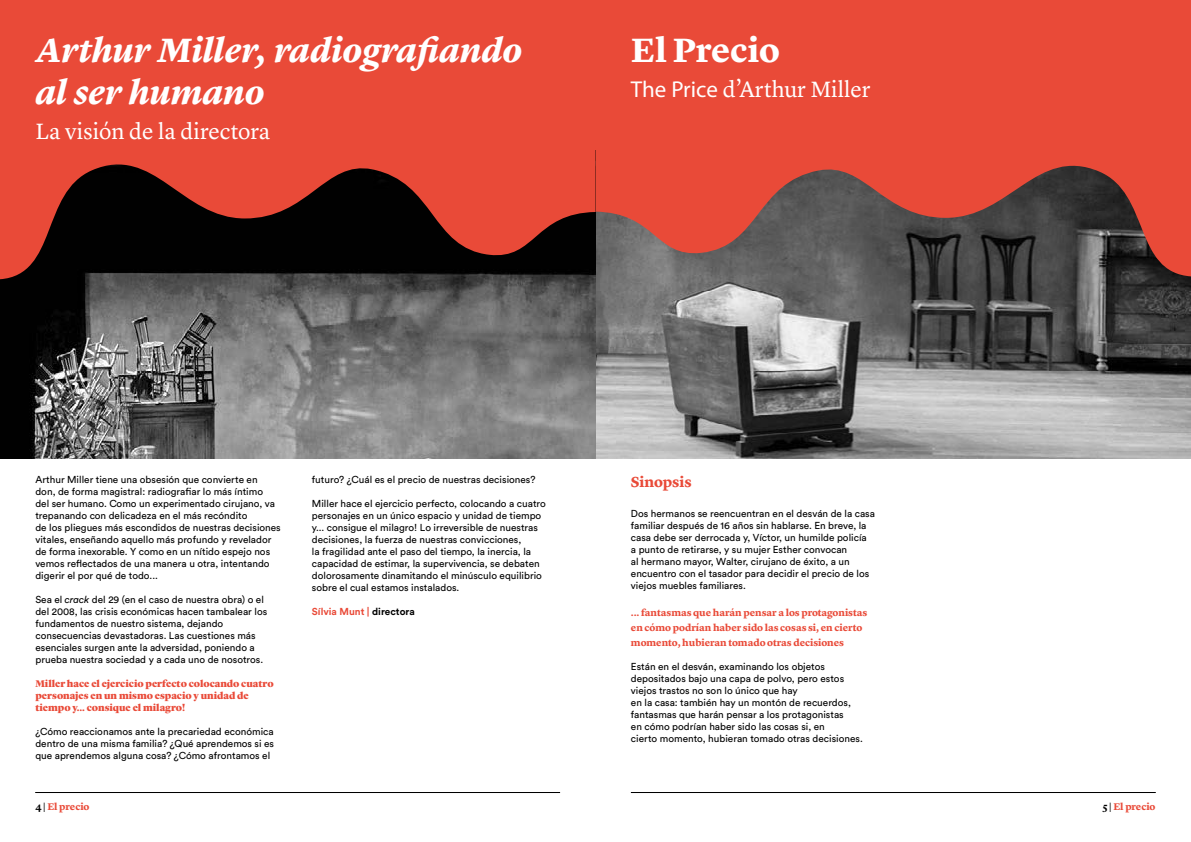
<style>
.page{position:relative;width:1191px;height:842px;background:#fff}
.page>*{position:absolute;margin:0;border:0;box-sizing:border-box;transform-origin:0 0}
.t1{font:italic 700 35px/42px "Lyon Text";color:#fff}
.t2{font:700 35px "Lyon Text";color:#fff}
.t3{font:23px "Lyon Text";color:#fff}
.t4{font:700 15px "Lyon Text";letter-spacing:-.005em;color:#e94a38}
.t5{font:10px/12px "Circular Std";color:#000}
.t6{font:700 10px/15px "Lyon Text";color:#e94a38}
.t7{font:900 10px/12px "Lyon Display";letter-spacing:-.005em;color:#e94a38}
.t8{font:700 10px "Circular Std";color:#e94a38}
.s1{font-family:"Myriad Pro"}
.s2{font-style:italic}
.s3{color:#000}
</style>
<div class="page">
<img style="left:595px;top:276px;width:596px;height:183px">
<svg style="left:595px;top:0;width:596px;height:276px;background:#c24a3d"></svg>
<hr style="left:631px;top:792px;width:524px;height:1px;background:#000">
<img style="left:0;top:279px;width:595px;height:180px">
<svg style="left:0;top:0;width:595px;height:279px;background:#af382b"></svg>
<hr style="left:35px;top:792px;width:525px;height:1px;background:#000">
<h1 class="t1" style="left:35px;top:27px;width:488px">Arthur Miller, radiografiando al ser humano</h1>
<h2 class="t3" style="left:35px;top:114px;width:236px">La visión de la directora</h2>
<h1 class="t2" style="left:631px;top:23px;width:150px">El Precio</h1>
<h2 class="t3" style="left:631px;top:72px;width:241px"><span class="s1">The Price</span> d’Arthur Miller</h2>
<p class="t5" style="left:35px;top:474px;width:247px">Arthur Miller tiene una obsesión que convierte en<br>don, de forma magistral: radiografiar lo más íntimo<br>del ser humano. Como un experimentado cirujano, va trepanando con delicadeza en el más recóndito<br>de los pliegues más escondidos de nuestras decisiones vitales, enseñando aquello más profundo y revelador de forma inexorable. Y como en un nítido espejo nos vemos reflectados de una manera u otra, intentando digerir el por qué de todo...</p>
<p class="t5" style="left:35px;top:594px;width:233px">Sea el <span class="s2">crack</span> del 29 (en el caso de nuestra obra) o el del 2008, las crisis económicas hacen tambalear los fundamentos de nuestro sistema, dejando consecuencias devastadoras. Las cuestiones más esenciales surgen ante la adversidad, poniendo a prueba nuestra sociedad y a cada uno de nosotros.</p>
<p class="t7" style="left:35px;top:677px;width:240px">Miller hace el ejercicio perfecto colocando cuatro personajes en un mismo espacio y unidad de tiempo y... consique el milagro!</p>
<p class="t5" style="left:35px;top:726px;width:240px;text-align:justify">¿Cómo reaccionamos ante la precariedad económica dentro de una misma familia? ¿Qué aprendemos si es que aprendemos alguna cosa? ¿Cómo afrontamos el</p>
<p class="t5" style="left:312px;top:474px;width:225px">futuro? ¿Cuál es el precio de nuestras decisiones?</p>
<p class="t5" style="left:312px;top:498px;width:235px">Miller hace el ejercicio perfecto, colocando a cuatro personajes en un único espacio y unidad de tiempo y... consigue el milagro! Lo irreversible de nuestras decisiones, la fuerza de nuestras convicciones,<br>la fragilidad ante el paso del tiempo, la inercia, la capacidad de estimar, la supervivencia, se debaten dolorosamente dinamitando el minúsculo equilibrio sobre el cual estamos instalados.</p>
<p class="t8" style="left:312px;top:605px;width:104px">Sílvia Munt | <span class="s3">directora</span></p>
<h3 class="t4" style="left:631px;top:470px;width:62px">Sinopsis</h3>
<p class="t5" style="left:631px;top:507px;width:245px">Dos hermanos se reencuentran en el desván de la casa familiar después de 16 años sin hablarse. En breve, la casa debe ser derrocada y, Víctor, un humilde policía<br>a punto de retirarse, y su mujer Esther convocan<br>al hermano mayor, Walter, cirujano de éxito, a un encuentro con el tasador para decidir el precio de los viejos muebles familiares.</p>
<p class="t6" style="left:631px;top:604px;width:238px">... fantasmas que harán pensar a los protagonistas en cómo podrían haber sido las cosas si, en cierto momento, hubieran tomado otras decisiones</p>
<p class="t5" style="left:631px;top:660px;width:233px">Están en el desván, examinando los objetos depositados bajo una capa de polvo, pero estos viejos trastos no son lo único que hay<br>en la casa: también hay un montón de recuerdos, fantasmas que harán pensar a los protagonistas<br>en cómo podrían haber sido las cosas si, en<br>cierto momento, hubieran tomado otras decisiones.</p>
<p class="t6" style="left:35px;top:798px;width:56px"><span class="s3">4 |</span> El precio</p>
<p class="t6" style="left:1102px;top:798px;width:54px"><span class="s3">5 |</span> El precio</p>
</div>
